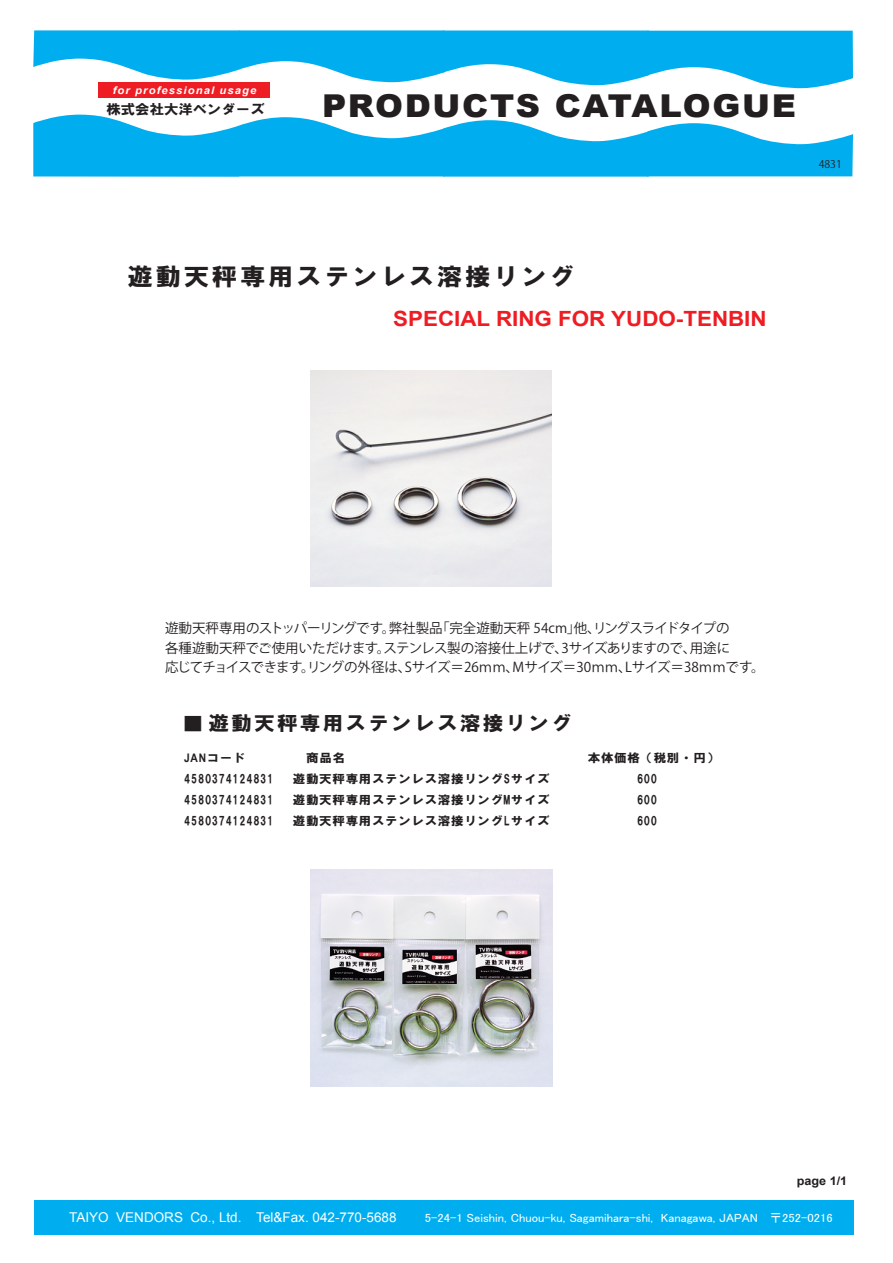
<style>
.page{position:relative;width:893px;height:1263px;background:#fff}
.page>*{position:absolute;margin:0;border:0;box-sizing:border-box;transform-origin:0 0}
.t1{font:900 31.5px "Arial";letter-spacing:.05em;color:#231f20;scale:1.07 1}
.t2{font:24px "HG Soei Kakugothic UB";letter-spacing:.1em;color:#231f20;scale:1.07 1}
.t3{font:700 21px "Arial";color:#ee1d23;scale:1.07 1}
.t4{font:19.5px "HG Soei Kakugothic UB";letter-spacing:.1em;color:#231f20;scale:1.07 1}
.t5{font:13.5px/19.5px "Koz Go Pr 6 N";letter-spacing:-.01em;color:#231f20}
.t6{font:13.5px "Arial";color:#fff}
.t7{font:13.5px "HGS Soei Kakugothic UB";color:#231f20;scale:1.07 1}
.t8{font:11.85px "HG Soei Kakugothic UB";letter-spacing:.05em;color:#231f20;scale:1.07 1}
.t9{font:11.85px "MS P Gothic";color:#fff;scale:1.07 1}
.t10{font:700 11.85px "Arial";color:#231f20;scale:1.07 1}
.t11{font:700 11.85px "Arial Narrow";color:#231f20;scale:1.07 1}
.t12{font:italic 700 10.5px "Arial";letter-spacing:.1em;color:#fff;scale:1.07 1}
.t13{font:10.5px "Koz Go Pro";color:#231f20}
.s1{font-size:18px}
.s2{font-family:"HG Soei Kakugothic UB";font-weight:400}
</style>
<div class="page">
<svg style="left:33px;top:30px;width:820px;height:59px"></svg>
<svg style="left:33px;top:114px;width:820px;height:63px"></svg>
<div style="left:99px;top:82px;width:171px;height:16px;background:#ee1d23"></div>
<div style="left:34px;top:1200px;width:820px;height:35px;background:#00aeef"></div>
<img style="left:311px;top:370px;width:240px;height:217px">
<img style="left:311px;top:869px;width:241px;height:217px">
<p class="t12" style="left:113px;top:84px;width:136px">for professional usage</p>
<p class="t7" style="left:106px;top:102px;width:149px">株式会社大洋ベンダーズ</p>
<h1 class="t1" style="left:322px;top:82px;width:445px">PRODUCTS CATALOGUE</h1>
<p class="t13" style="left:819px;top:157px;width:25px">4831</p>
<h2 class="t2" style="left:128px;top:264px;width:420px">遊動天秤専用ステンレス溶接リング</h2>
<h3 class="t3" style="left:393px;top:304px;width:350px">SPECIAL RING FOR YUDO-TENBIN</h3>
<p class="t5" style="left:165px;top:619px;width:601px">遊動天秤専用のストッパーリングです。弊社製品「完全遊動天秤 54cm」他、リングスライドタイプの<br>各種遊動天秤でご使用いただけます。ステンレス製の溶接仕上げで、3サイズありますので、用途に<br>応じてチョイスできます。リングの外径は、Sサイズ＝26ｍｍ、Mサイズ＝30ｍｍ、Lサイズ＝38ｍｍです。</p>
<h3 class="t4" style="left:183px;top:713px;width:365px"><span class="s1">■</span> 遊動天秤専用ステンレス溶接リング</h3>
<p class="t11" style="left:184px;top:749px;width:59px">JAN<span class="s2">コード</span></p>
<p class="t8" style="left:293px;top:752px;width:50px">　商品名</p>
<p class="t8" style="left:561px;top:752px;width:149px">　　本体価格（税別・円）</p>
<p class="t8" style="left:184px;top:773px;width:85px">4580374124831</p>
<p class="t8" style="left:293px;top:773px;width:242px">遊動天秤専用ステンレス溶接リングSサイズ</p>
<p class="t8" style="left:637px;top:773px;width:20px">600</p>
<p class="t8" style="left:184px;top:794px;width:85px">4580374124831</p>
<p class="t8" style="left:293px;top:794px;width:242px">遊動天秤専用ステンレス溶接リングMサイズ</p>
<p class="t8" style="left:637px;top:794px;width:20px">600</p>
<p class="t8" style="left:184px;top:815px;width:85px">4580374124831</p>
<p class="t8" style="left:293px;top:815px;width:242px">遊動天秤専用ステンレス溶接リングLサイズ</p>
<p class="t8" style="left:637px;top:815px;width:20px">600</p>
<p class="t10" style="left:797px;top:1173px;width:49px">page 1/1</p>
<p class="t6" style="left:69px;top:1208px;width:329px">TAIYO VENDORS Co., Ltd. Tel&amp;Fax. 042-770-5688</p>
<p class="t9" style="left:425px;top:1211px;width:383px">5-24-1 Seishin, Chuou-ku, Sagamihara-shi, Kanagawa, JAPAN 〒252-0216</p>
</div>
